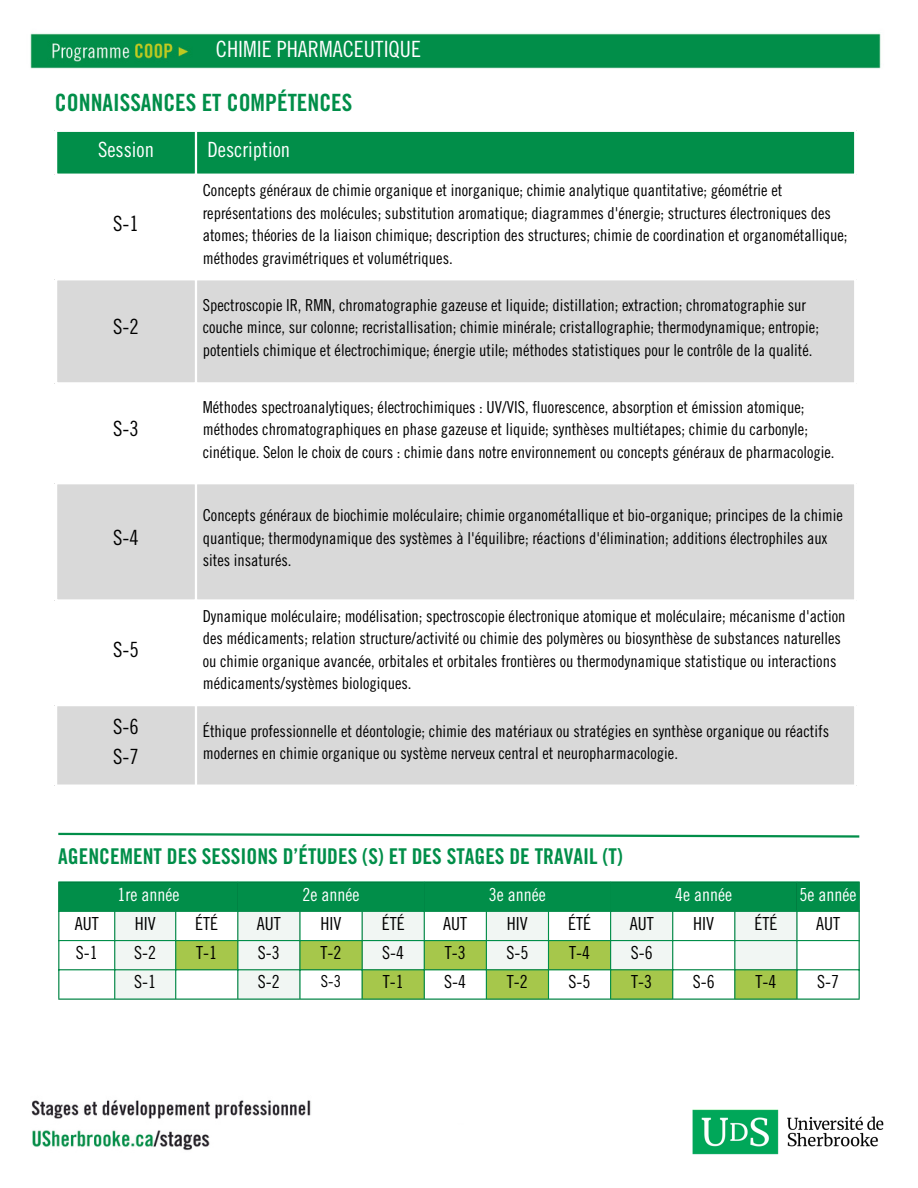
<style>
.page{position:relative;width:918px;height:1188px;background:#fff}
.page>*{position:absolute;margin:0;border:0;box-sizing:border-box;transform-origin:0 0}
.t1{font:23.85px "Trade Gothic LT Std Bd Cn 20";color:#018e49}
.t2{font:22.35px "Trade Gothic LT Std Cn 18";color:#fff}
.t3{font:21.75px "Trade Gothic LT Std Bd Cn 20";color:#018e49}
.t4{font:21px "Trade Gothic LT Std Cn 18";color:#000}
.t5{font:21px "Trade Gothic LT Std Cn 18";color:#fff}
.t6{font:18px "Trade Gothic LT Std Cn 18";color:#000}
.t7{font:18px "Trade Gothic LT Std Cn 18";color:#fff}
.t8{font:16.5px/22.5px "Trade Gothic LT Std Cn 18";color:#000}
</style>
<div class="page">
<img style="left:30px;top:33px;width:851px;height:1118px">
<div style="left:639px;top:1082px;width:276px;height:106px;background:#fff"></div>
<img style="left:692px;top:1109px;width:192px;height:46px">
<div style="left:312px;top:1092px;width:287px;height:30px;background:#fff"></div>
<div style="left:57px;top:132px;width:797px;height:42px;background:#018e49"></div>
<div style="left:57px;top:280px;width:797px;height:505px;background:#d9d9d9"></div>
<svg style="left:57px;top:385px;width:797px;height:319px"></svg>
<hr style="left:55px;top:132px;width:2px;height:653px;background:#fff">
<hr style="left:195px;top:132px;width:2px;height:653px;background:#fff">
<hr style="left:854px;top:132px;width:2px;height:653px;background:#fff">
<hr style="left:55px;top:130px;width:801px;height:2px;background:#fff">
<hr style="left:55px;top:174px;width:801px;height:2px;background:#fff">
<hr style="left:55px;top:278px;width:801px;height:2px;background:#fff">
<hr style="left:55px;top:382px;width:801px;height:3px;background:#fff">
<hr style="left:55px;top:482px;width:801px;height:2px;background:#fff">
<hr style="left:55px;top:599px;width:801px;height:3px;background:#fff">
<hr style="left:55px;top:704px;width:801px;height:2px;background:#fff">
<hr style="left:55px;top:785px;width:801px;height:2px;background:#fff">
<svg style="left:56px;top:832px;width:806px;height:7px"></svg>
<div style="left:59px;top:883px;width:800px;height:28px;background:#018e49"></div>
<svg style="left:59px;top:912px;width:800px;height:87px"></svg>
<svg style="left:115px;top:912px;width:681px;height:87px;fill:#f1f6f3"></svg>
<svg style="left:176px;top:941px;width:620px;height:58px"></svg>
<hr style="left:58px;top:883px;width:1px;height:116px;background:#018e49">
<hr style="left:114px;top:912px;width:1px;height:87px;background:#018e49">
<hr style="left:175px;top:912px;width:1px;height:87px;background:#018e49">
<hr style="left:237px;top:883px;width:1px;height:116px;background:#018e49">
<hr style="left:299px;top:912px;width:2px;height:87px;background:#018e49">
<hr style="left:362px;top:912px;width:1px;height:87px;background:#018e49">
<hr style="left:424px;top:883px;width:1px;height:116px;background:#018e49">
<hr style="left:486px;top:912px;width:1px;height:87px;background:#018e49">
<hr style="left:548px;top:912px;width:1px;height:87px;background:#018e49">
<hr style="left:610px;top:883px;width:1px;height:116px;background:#018e49">
<hr style="left:672px;top:912px;width:1px;height:87px;background:#018e49">
<hr style="left:734px;top:912px;width:1px;height:87px;background:#018e49">
<hr style="left:796px;top:883px;width:2px;height:116px;background:#018e49">
<hr style="left:859px;top:883px;width:1px;height:116px;background:#018e49">
<hr style="left:58px;top:882px;width:802px;height:1px;background:#018e49">
<hr style="left:58px;top:911px;width:802px;height:1px;background:#018e49">
<hr style="left:58px;top:940px;width:802px;height:1px;background:#018e49">
<hr style="left:58px;top:969px;width:802px;height:1px;background:#018e49">
<hr style="left:58px;top:999px;width:802px;height:1px;background:#018e49">
<p class="t2" style="left:216px;top:41px;width:207px">CHIMIE PHARMACEUTIQUE</p>
<p class="t1" style="left:55px;top:93px;width:299px">CONNAISSANCES ET COMPÉTENCES</p>
<p class="t5" style="left:98px;top:142px;width:57px">Session</p>
<p class="t5" style="left:207px;top:142px;width:84px">Description</p>
<p class="t4" style="left:113px;top:216px;width:27px">S-1</p>
<p class="t4" style="left:113px;top:319px;width:27px">S-2</p>
<p class="t4" style="left:113px;top:421px;width:27px">S-3</p>
<p class="t4" style="left:113px;top:530px;width:27px">S-4</p>
<p class="t4" style="left:113px;top:642px;width:27px">S-5</p>
<p class="t4" style="left:113px;top:719px;width:27px">S-6</p>
<p class="t4" style="left:113px;top:748px;width:27px">S-7</p>
<p class="t8" style="left:203px;top:181px;width:646px">Concepts généraux de chimie organique et inorganique; chimie analytique quantitative; géométrie et représentations des molécules; substitution aromatique; diagrammes d'énergie; structures électroniques des atomes; théories de la liaison chimique; description des structures; chimie de coordination et organométallique; méthodes gravimétriques et volumétriques.</p>
<p class="t8" style="left:203px;top:296px;width:618px">Spectroscopie IR, RMN, chromatographie gazeuse et liquide; distillation; extraction; chromatographie sur couche mince, sur colonne; recristallisation; chimie minérale; cristallographie; thermodynamique; entropie; potentiels chimique et électrochimique; énergie utile; méthodes statistiques pour le contrôle de la qualité.</p>
<p class="t8" style="left:203px;top:398px;width:633px">Méthodes spectroanalytiques; électrochimiques : UV/VIS, fluorescence, absorption et émission atomique; méthodes chromatographiques en phase gazeuse et liquide; synthèses multiétapes; chimie du carbonyle; cinétique. Selon le choix de cours : chimie dans notre environnement ou concepts généraux de pharmacologie.</p>
<p class="t8" style="left:203px;top:507px;width:642px">Concepts généraux de biochimie moléculaire; chimie organométallique et bio-organique; principes de la chimie quantique; thermodynamique des systèmes à l'équilibre; réactions d'élimination; additions électrophiles aux sites insaturés.</p>
<p class="t8" style="left:203px;top:607px;width:644px">Dynamique moléculaire; modélisation; spectroscopie électronique atomique et moléculaire; mécanisme d'action des médicaments; relation structure/activité ou chimie des polymères ou biosynthèse de substances naturelles ou chimie organique avancée, orbitales et orbitales frontières ou thermodynamique statistique ou interactions médicaments/systèmes biologiques.</p>
<p class="t8" style="left:203px;top:722px;width:628px">Éthique professionnelle et déontologie; chimie des matériaux ou stratégies en synthèse organique ou réactifs modernes en chimie organique ou système nerveux central et neuropharmacologie.</p>
<p class="t3" style="left:58px;top:848px;width:566px">AGENCEMENT DES SESSIONS D’ÉTUDES (S) ET DES STAGES DE TRAVAIL (T)</p>
<p class="t7" style="left:117px;top:888px;width:63px">1re année</p>
<p class="t7" style="left:303px;top:888px;width:58px">2e année</p>
<p class="t7" style="left:489px;top:888px;width:58px">3e année</p>
<p class="t7" style="left:675px;top:888px;width:58px">4e année</p>
<p class="t7" style="left:800px;top:888px;width:58px">5e année</p>
<p class="t6" style="left:75px;top:917px;width:25px">AUT</p>
<p class="t6" style="left:135px;top:917px;width:22px">HIV</p>
<p class="t6" style="left:195px;top:917px;width:24px">ÉTÉ</p>
<p class="t6" style="left:257px;top:917px;width:25px">AUT</p>
<p class="t6" style="left:321px;top:917px;width:22px">HIV</p>
<p class="t6" style="left:382px;top:917px;width:24px">ÉTÉ</p>
<p class="t6" style="left:443px;top:917px;width:25px">AUT</p>
<p class="t6" style="left:507px;top:917px;width:22px">HIV</p>
<p class="t6" style="left:568px;top:917px;width:24px">ÉTÉ</p>
<p class="t6" style="left:630px;top:917px;width:25px">AUT</p>
<p class="t6" style="left:693px;top:917px;width:22px">HIV</p>
<p class="t6" style="left:754px;top:917px;width:24px">ÉTÉ</p>
<p class="t6" style="left:816px;top:917px;width:25px">AUT</p>
<p class="t6" style="left:76px;top:946px;width:23px">S-1</p>
<p class="t6" style="left:134px;top:946px;width:23px">S-2</p>
<p class="t6" style="left:196px;top:946px;width:22px">T-1</p>
<p class="t6" style="left:258px;top:946px;width:23px">S-3</p>
<p class="t6" style="left:321px;top:946px;width:22px">T-2</p>
<p class="t6" style="left:382px;top:946px;width:23px">S-4</p>
<p class="t6" style="left:445px;top:946px;width:22px">T-3</p>
<p class="t6" style="left:506px;top:946px;width:23px">S-5</p>
<p class="t6" style="left:569px;top:946px;width:22px">T-4</p>
<p class="t6" style="left:631px;top:946px;width:23px">S-6</p>
<p class="t6" style="left:134px;top:975px;width:23px">S-1</p>
<p class="t6" style="left:258px;top:975px;width:23px">S-2</p>
<p class="t8" style="left:321px;top:972px;width:22px">S-3</p>
<p class="t6" style="left:383px;top:975px;width:22px">T-1</p>
<p class="t6" style="left:444px;top:975px;width:23px">S-4</p>
<p class="t6" style="left:507px;top:975px;width:22px">T-2</p>
<p class="t6" style="left:569px;top:975px;width:23px">S-5</p>
<p class="t6" style="left:631px;top:975px;width:22px">T-3</p>
<p class="t6" style="left:693px;top:975px;width:23px">S-6</p>
<p class="t6" style="left:755px;top:975px;width:22px">T-4</p>
<p class="t6" style="left:817px;top:975px;width:23px">S-7</p>
</div>
